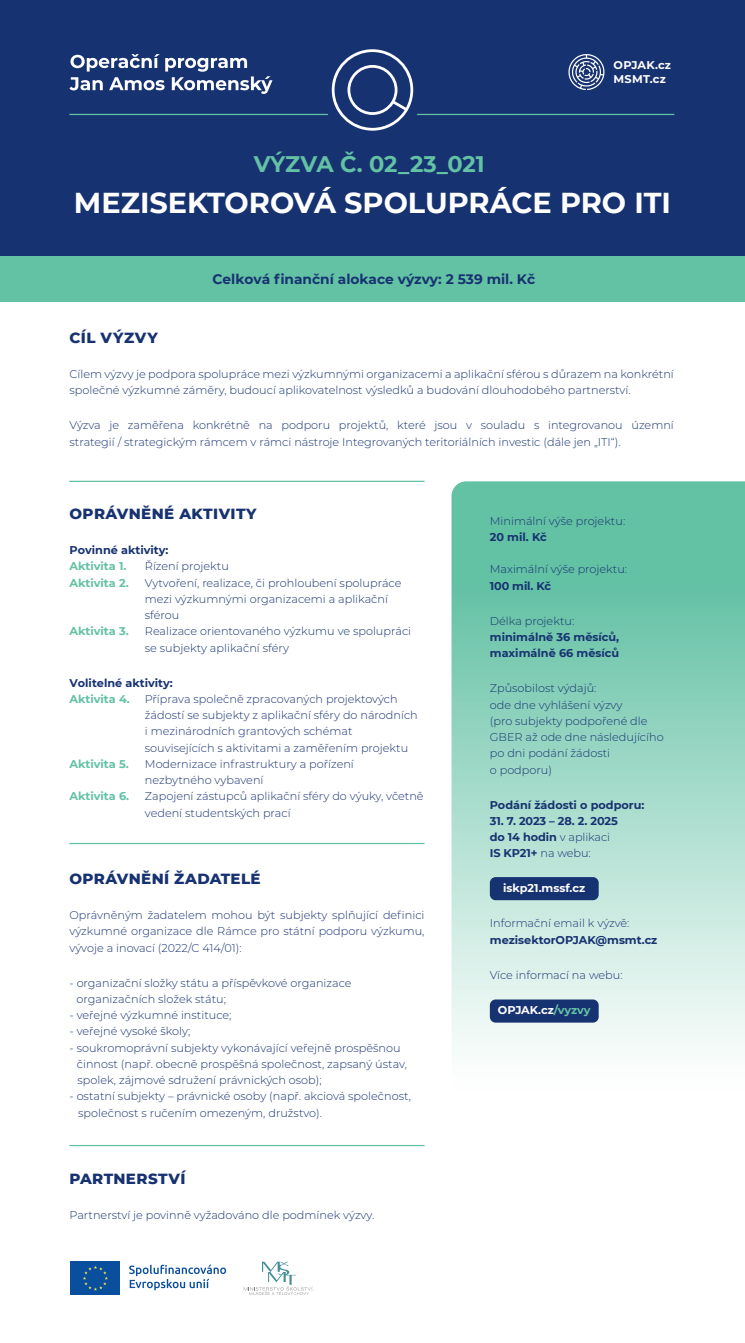
<style>
.page{position:relative;width:745px;height:1343px;background:#fff}
.page>*{position:absolute;margin:0;border:0;box-sizing:border-box;transform-origin:0 0}
.t1{font:700 28.75px "Montserrat";color:#fff}
.t2{font:700 22.5px "Montserrat";letter-spacing:-.005em;color:#63c1a4}
.t3{font:800 15px "Montserrat";letter-spacing:.025em;color:#173271}
.t4{font:800 15px "Montserrat";letter-spacing:.045em;color:#173271}
.t5{font:700 13.75px "Montserrat";color:#173271}
.t6{font:300 11.25px/16.2px "Montserrat";color:#173271}
.t7{font:700 11.25px/16.2px "Montserrat";color:#173271}
.t8{font:700 11.25px "Montserrat";color:#63c1a4}
.t9{font:700 11.25px "Montserrat";color:#fff}
.t10{font:700 11.25px/14.1px "Montserrat";letter-spacing:.02em;color:#fff}
.s1{font-weight:300}
.s2{color:#63c1a4}
</style>
<div class="page">
<svg style="left:451px;top:481px;width:293px;height:567px;background:#9dd8c6"></svg>
<div style="left:0;top:256px;width:744px;height:46px;background:#63c1a4"></div>
<div style="left:0;top:0;width:744px;height:256px;background:#173271"></div>
<hr style="left:69px;top:114px;width:605px;height:1px;background:#63c1a4">
<hr style="left:69px;top:481px;width:355px;height:1px;background:#63c1a4">
<hr style="left:69px;top:843px;width:355px;height:1px;background:#63c1a4">
<hr style="left:69px;top:1145px;width:355px;height:1px;background:#63c1a4">
<svg style="left:69px;top:54px;width:203px;height:40px"></svg>
<svg style="left:243px;top:1261px;width:71px;height:34px"></svg>
<div style="left:70px;top:1261px;width:50px;height:34px;background:#0a4f9d"></div>
<svg style="left:83px;top:1266px;width:25px;height:24px"></svg>
<svg style="left:129px;top:1264px;width:97px;height:26px"></svg>
<svg style="left:568px;top:54px;width:36px;height:36px"></svg>
<div style="left:321px;top:39px;width:102px;height:102px;background:#173271;border-radius:50%"></div>
<div style="left:489px;top:999px;width:109px;height:23px;background:#173271;border-radius:6px"></div>
<div style="left:489px;top:877px;width:109px;height:23px;background:#173271;border-radius:6px"></div>
<svg style="left:331px;top:49px;width:82px;height:82px"></svg>
<p class="t10" style="left:613px;top:58px;width:59px">OPJAK.cz<br>MSMT.cz</p>
<h2 class="t2" style="left:254px;top:148px;width:232px">VÝZVA Č. 02_23_021</h2>
<h1 class="t1" style="left:74px;top:182px;width:598px">MEZISEKTOROVÁ SPOLUPRÁCE PRO ITI</h1>
<p class="t5" style="left:212px;top:269px;width:324px">Celková finanční alokace výzvy: 2 539 mil. Kč</p>
<h3 class="t4" style="left:69px;top:327px;width:90px">CÍL VÝZVY</h3>
<p class="t6" style="left:69px;top:366px;width:605px">Cílem výzvy je podpora spolupráce mezi výzkumnými organizacemi a aplikační sférou s důrazem na konkrétní společné výzkumné záměry, budoucí aplikovatelnost výsledků a budování dlouhodobého partnerství.</p>
<p class="t6" style="left:69px;top:417px;width:605px">Výzva je zaměřena konkrétně na podporu projektů, které jsou v souladu s integrovanou územní strategií / strategickým rámcem v rámci nástroje Integrovaných teritoriálních investic (dále jen „ITI“).</p>
<h3 class="t3" style="left:69px;top:503px;width:188px">OPRÁVNĚNÉ AKTIVITY</h3>
<p class="t7" style="left:69px;top:541px;width:100px">Povinné aktivity:</p>
<p class="t8" style="left:69px;top:558px;width:58px">Aktivita 1.</p>
<p class="t6" style="left:145px;top:558px;width:85px">Řízení projektu</p>
<p class="t8" style="left:69px;top:574px;width:61px">Aktivita 2.</p>
<p class="t6" style="left:145px;top:574px;width:258px">Vytvoření, realizace, či prohloubení spolupráce mezi výzkumnými organizacemi a aplikační sférou</p>
<p class="t8" style="left:69px;top:623px;width:61px">Aktivita 3.</p>
<p class="t6" style="left:145px;top:623px;width:268px">Realizace orientovaného výzkumu ve spolupráci se subjekty aplikační sféry</p>
<p class="t7" style="left:69px;top:674px;width:105px">Volitelné aktivity:</p>
<p class="t8" style="left:69px;top:691px;width:62px">Aktivita 4.</p>
<p class="t6" style="left:145px;top:690px;width:274px">Příprava společně zpracovaných projektových žádostí se subjekty z aplikační sféry do národních i mezinárodních grantových schémat souvisejících s aktivitami a zaměřením projektu</p>
<p class="t8" style="left:69px;top:756px;width:61px">Aktivita 5.</p>
<p class="t6" style="left:145px;top:755px;width:210px">Modernizace infrastruktury a pořízení nezbytného vybavení</p>
<p class="t8" style="left:69px;top:788px;width:61px">Aktivita 6.</p>
<p class="t6" style="left:145px;top:788px;width:280px">Zapojení zástupců aplikační sféry do výuky, včetně vedení studentských prací</p>
<h3 class="t3" style="left:69px;top:868px;width:192px">OPRÁVNĚNÍ ŽADATELÉ</h3>
<p class="t6" style="left:69px;top:906px;width:356px;text-align:justify">Oprávněným žadatelem mohou být subjekty splňující definici výzkumné organizace dle Rámce pro státní podporu výzkumu, vývoje a inovací (2022/C 414/01):</p>
<p class="t6" style="left:76px;top:974px;width:276px;text-indent:-7px">- organizační složky státu a příspěvkové organizace organizačních složek státu;</p>
<p class="t6" style="left:69px;top:1006px;width:163px">- veřejné výzkumné instituce;</p>
<p class="t6" style="left:69px;top:1023px;width:122px">- veřejné vysoké školy;</p>
<p class="t6" style="left:77px;top:1039px;width:331px;text-indent:-7px">- soukromoprávní subjekty vykonávající veřejně prospěšnou činnost (např. obecně prospěšná společnost, zapsaný ústav, spolek, zájmové sdružení právnických osob);</p>
<p class="t6" style="left:78px;top:1088px;width:334px;text-indent:-9px">- ostatní subjekty – právnické osoby (např. akciová společnost, společnost s ručením omezeným, družstvo).</p>
<h3 class="t3" style="left:69px;top:1168px;width:117px">PARTNERSTVÍ</h3>
<p class="t6" style="left:69px;top:1206px;width:306px">Partnerství je povinně vyžadováno dle podmínek výzvy.</p>
<p class="t6" style="left:489px;top:512px;width:137px">Minimální výše projektu:</p>
<p class="t7" style="left:489px;top:528px;width:58px">20 mil. Kč</p>
<p class="t6" style="left:489px;top:561px;width:139px">Maximální výše projektu:</p>
<p class="t7" style="left:489px;top:577px;width:63px">100 mil. Kč</p>
<p class="t6" style="left:489px;top:612px;width:86px">Délka projektu:</p>
<p class="t7" style="left:489px;top:628px;width:131px">minimálně 36 měsíců, maximálně 66 měsíců</p>
<p class="t6" style="left:489px;top:680px;width:175px">Způsobilost výdajů:<br>ode dne vyhlášení výzvy<br>(pro subjekty podpořené dle<br>GBER až ode dne následujícího po dni podání žádosti<br>o podporu)</p>
<p class="t7" style="left:489px;top:796px;width:156px">Podání žádosti o podporu:</p>
<p class="t7" style="left:489px;top:812px;width:129px">31. 7. 2023 – 28. 2. 2025 do 14 hodin <span class="s1">v aplikaci<br></span>IS KP21+ <span class="s1">na webu:</span></p>
<p class="t9" style="left:503px;top:880px;width:83px">iskp21.mssf.cz</p>
<p class="t6" style="left:489px;top:915px;width:141px">Informační email k výzvě:</p>
<p class="t7" style="left:489px;top:931px;width:169px">mezisektorOPJAK@msmt.cz</p>
<p class="t6" style="left:489px;top:966px;width:134px">Více informací na webu:</p>
<p class="t9" style="left:497px;top:1002px;width:94px">OPJAK.cz<span class="s2">/vyzvy</span></p>
</div>
